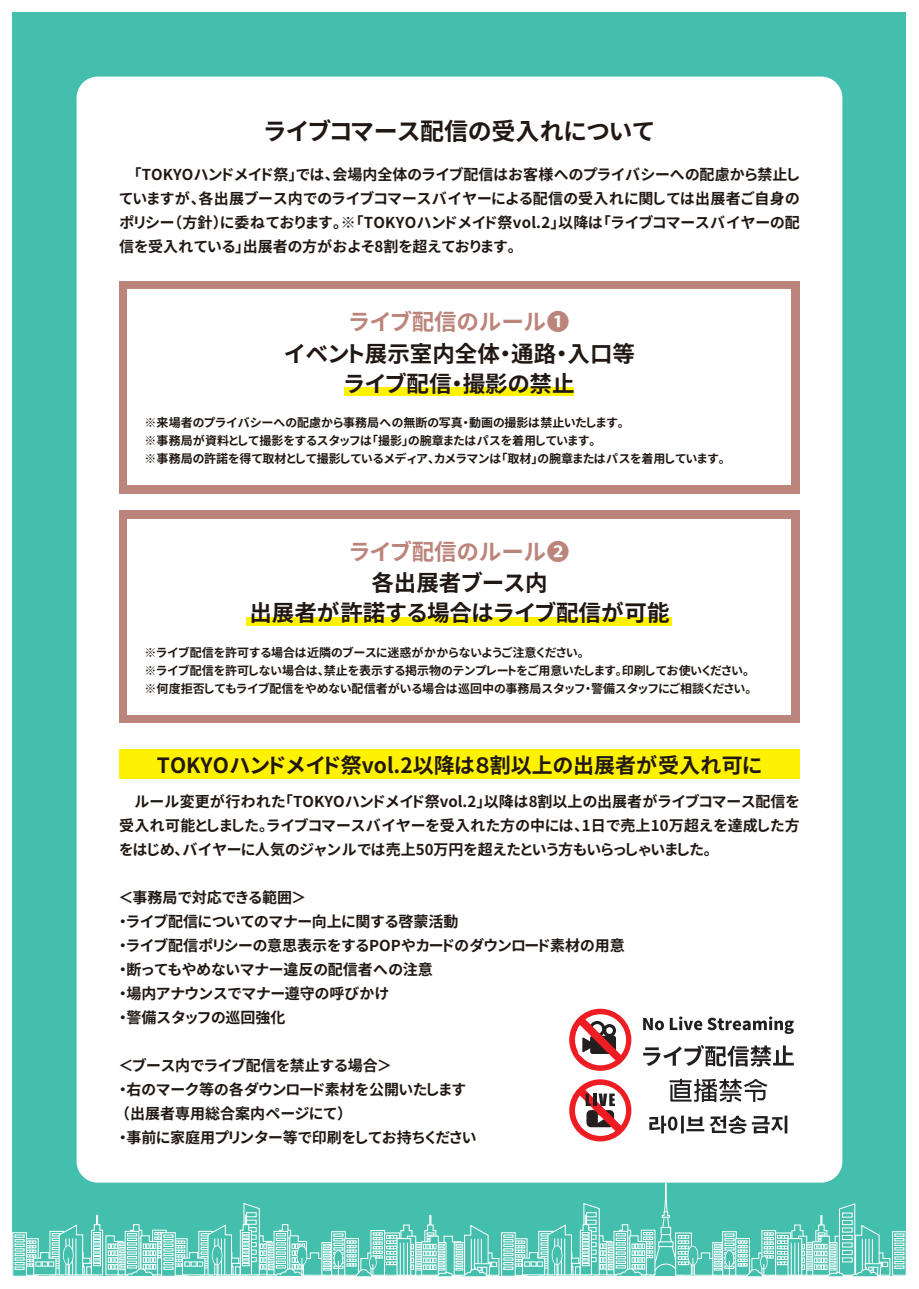
<style>
.page{position:relative;width:919px;height:1289px;background:#fff}
.page>*{position:absolute;margin:0;border:0;box-sizing:border-box;transform-origin:0 0}
.t1{font:24px "Gen Shin Gothic P Bold";color:#211814}
.t2{font:22.5px/30px "Gen Shin Gothic P Bold";color:#211814;text-align:center}
.t3{font:22.5px "Gen Shin Gothic P Bold";color:#bc857b}
.t4{font:21px "Gen Shin Gothic P Bold";color:#211814}
.t5{font:15px/24px "Gen Shin Gothic P Bold";color:#211814;text-align:justify}
.t6{font:12px/18px "Gen Shin Gothic P Bold";color:#211814}
</style>
<div class="page">
<div style="left:13px;top:13px;width:893px;height:1263px;background:#45bfad"></div>
<div style="left:77px;top:77px;width:765px;height:1105px;background:#fff;border-radius:21px"></div>
<svg style="left:12px;top:1232px;width:3px;height:44px"></svg>
<svg style="left:904px;top:1231px;width:2px;height:44px"></svg>
<svg style="left:15px;top:1182px;width:889px;height:95px"></svg>
<div style="left:119px;top:510px;width:680px;height:213px;background:#bc857b"></div>
<div style="left:128px;top:519px;width:663px;height:195px;background:#fff"></div>
<div style="left:247px;top:617px;width:425px;height:8px;background:#fff101"></div>
<div style="left:119px;top:281px;width:680px;height:212px;background:#bc857b"></div>
<div style="left:128px;top:289px;width:663px;height:196px;background:#fff"></div>
<div style="left:344px;top:387px;width:230px;height:8px;background:#fff101"></div>
<div style="left:119px;top:748px;width:680px;height:30px;background:#fff101"></div>
<svg style="left:569px;top:1008px;width:62px;height:62px"></svg>
<svg style="left:571px;top:1012px;width:60px;height:51px"></svg>
<svg style="left:643px;top:1016px;width:150px;height:17px"></svg>
<svg style="left:643px;top:1045px;width:150px;height:21px"></svg>
<svg style="left:669px;top:1078px;width:98px;height:24px"></svg>
<svg style="left:649px;top:1115px;width:138px;height:18px"></svg>
<div style="left:569px;top:1079px;width:62px;height:62px;background:#ee1d23;border-radius:50%"></div>
<svg style="left:575px;top:1084px;width:51px;height:51px"></svg>
<svg style="left:576px;top:1086px;width:47px;height:56px"></svg>
<h1 class="t1" style="left:264px;top:113px;width:391px">ライブコマース配信の受入れについて</h1>
<p class="t5" style="left:119px;top:162px;width:682px">　「TOKYOハンドメイド祭」では、会場内全体のライブ配信はお客様へのプライバシーへの配慮から禁止していますが、各出展ブース内でのライブコマースバイヤーによる配信の受入れに関しては出展者ご自身のポリシー（方針）に委ねております。※「TOKYOハンドメイド祭vol.2」以降は「ライブコマースバイヤーの配信を受入れている」出展者の方がおよそ8割を超えております。</p>
<h2 class="t3" style="left:349px;top:304px;width:221px">ライブ配信のルール❶</h2>
<h2 class="t2" style="left:284px;top:338px;width:352px">イベント展示室内全体・通路・入口等ライブ配信・撮影の禁止</h2>
<p class="t6" style="left:145px;top:413px;width:581px">※来場者のプライバシーへの配慮から事務局への無断の写真・動画の撮影は禁止いたします。<br>※事務局が資料として撮影をするスタッフは「撮影」の腕章またはパスを着用しています。<br>※事務局の許諾を得て取材として撮影しているメディア、カメラマンは「取材」の腕章またはパスを着用しています。</p>
<h2 class="t3" style="left:349px;top:534px;width:221px">ライブ配信のルール❷</h2>
<h2 class="t2" style="left:249px;top:567px;width:422px">各出展者ブース内<br>出展者が許諾する場合はライブ配信が可能</h2>
<p class="t6" style="left:145px;top:643px;width:608px">※ライブ配信を許可する場合は近隣のブースに迷惑がかからないようご注意ください。<br>※ライブ配信を許可しない場合は、禁止を表示する掲示物のテンプレートをご用意いたします。印刷してお使いください。※何度拒否してもライブ配信をやめない配信者がいる場合は巡回中の事務局スタッフ・警備スタッフにご相談ください。</p>
<h3 class="t4" style="left:157px;top:749px;width:606px">TOKYOハンドメイド祭vol.2以降は８割以上の出展者が受入れ可に</h3>
<p class="t5" style="left:119px;top:789px;width:682px">　ルール変更が行われた「TOKYOハンドメイド祭vol.2」以降は8割以上の出展者がライブコマース配信を受入れ可能としました。ライブコマースバイヤーを受入れた方の中には、1日で売上10万超えを達成した方をはじめ、バイヤーに人気のジャンルでは売上50万円を超えたという方もいらっしゃいました。</p>
<p class="t5" style="left:119px;top:885px;width:507px;text-align:left">＜事務局で対応できる範囲＞<br>・ライブ配信についてのマナー向上に関する啓蒙活動<br>・ライブ配信ポリシーの意思表示をするPOPやカードのダウンロード素材の用意・断ってもやめないマナー違反の配信者への注意<br>・場内アナウンスでマナー遵守の呼びかけ<br>・警備スタッフの巡回強化</p>
<p class="t5" style="left:119px;top:1053px;width:359px;text-align:left">＜ブース内でライブ配信を禁止する場合＞<br>・右のマーク等の各ダウンロード素材を公開いたします（出展者専用総合案内ページにて）<br>・事前に家庭用プリンター等で印刷をしてお持ちください</p>
</div>
